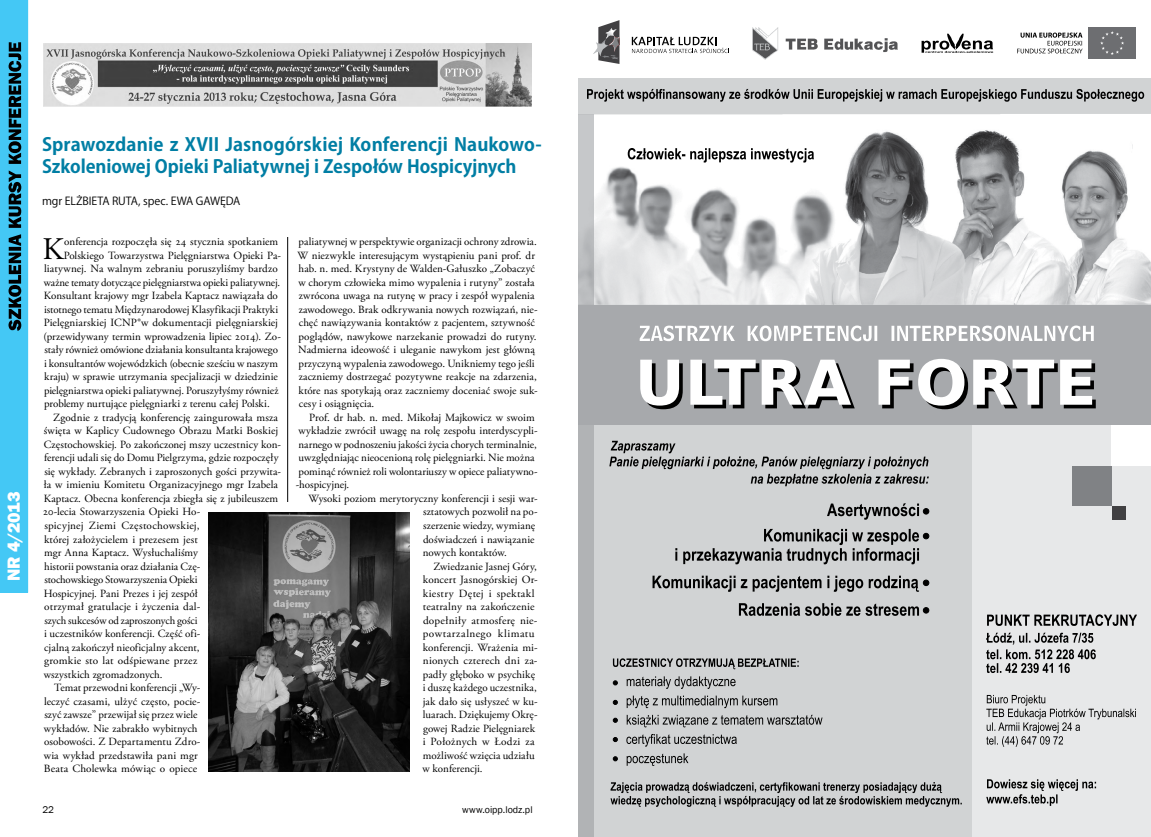
<style>
.page{position:relative;width:1151px;height:837px;background:#fff}
.page>*{position:absolute;margin:0;border:0;box-sizing:border-box;transform-origin:0 0}
.t1{font:31.4px "Adobe Garamond Pro";color:#000}
.t2{font:700 18px/21.6px "Koz Go Pr 6 N";color:#007ea4}
.t3{font:800 18px "Franklin Gothic";color:#fff}
.t4{font:11px/13.5px "Adobe Garamond Pro";letter-spacing:.005em;color:#000}
.t5{font:11px "Koz Go Pr 6 N";letter-spacing:-.01em;color:#000}
.t6{font:10px "Franklin Gothic";color:#000}
</style>
<div class="page">
<hr style="left:287px;top:43px;width:1px;height:728px;background:#000">
<div style="left:578px;top:78px;width:394px;height:758px;background:#d1d3d4"></div>
<img style="left:578px;top:115px;width:16px;height:721px">
<div style="left:972px;top:592px;width:179px;height:244px;background:#e7e8e9"></div>
<svg style="left:613px;top:658px;width:186px;height:11px;background:#898a8b"></svg>
<svg style="left:627px;top:676px;width:109px;height:12px"></svg>
<svg style="left:627px;top:695px;width:150px;height:13px;background:#a2a3a4"></svg>
<svg style="left:627px;top:714px;width:195px;height:13px;background:#a1a3a3"></svg>
<svg style="left:626px;top:733px;width:111px;height:13px"></svg>
<svg style="left:627px;top:753px;width:61px;height:12px"></svg>
<svg style="left:610px;top:781px;width:352px;height:25px;background:#9b9c9d"></svg>
<svg style="left:613px;top:680px;width:4px;height:4px"></svg>
<svg style="left:613px;top:700px;width:4px;height:4px"></svg>
<svg style="left:613px;top:717px;width:4px;height:5px"></svg>
<svg style="left:613px;top:737px;width:4px;height:4px"></svg>
<svg style="left:613px;top:756px;width:4px;height:4px"></svg>
<svg style="left:739px;top:603px;width:190px;height:12px;background:#818283"></svg>
<svg style="left:986px;top:632px;width:110px;height:40px;background:#aeafb0"></svg>
<svg style="left:986px;top:694px;width:150px;height:52px;background:#cbcbcc"></svg>
<svg style="left:986px;top:779px;width:110px;height:26px;background:#b2b3b4"></svg>
<svg style="left:987px;top:614px;width:150px;height:11px;background:#868687"></svg>
<svg style="left:587px;top:20px;width:564px;height:572px"></svg>
<div style="left:284px;top:502px;width:8px;height:15px;background:#fff"></div>
<svg style="left:0;top:0;width:28px;height:592px;background:#3baed5"></svg>
<img style="left:208px;top:512px;width:202px;height:259px">
<img style="left:44px;top:43px;width:487px;height:63px">
<h2 class="t3" style="left:2px;top:581px;width:91px;rotate:-90deg">nr 4/2013</h2>
<h2 class="t2" style="left:42px;top:134px;width:501px">Sprawozdanie z XVII Jasnogórskiej Konferencji Naukowo-<br>Szkoleniowej Opieki Paliatywnej i Zespołów Hospicyjnych</h2>
<p class="t5" style="left:42px;top:194px;width:200px">mgr ELŻBIETA RUTA, spec. EWA GAWĘDA</p>
<h1 class="t1" style="left:43px;top:230px;width:23px">K</h1>
<p class="t4" style="left:64px;top:235px;width:215px">onferencja rozpoczęła się 24 stycznia spotkaniem</p>
<p class="t4" style="left:64px;top:249px;width:219px">Polskiego Towarzystwa Pielęgniarstwa Opieki Pa-</p>
<p class="t4" style="left:44px;top:262px;width:235px">liatywnej. Na walnym zebraniu poruszyliśmy bardzo</p>
<p class="t4" style="left:44px;top:276px;width:238px">ważne tematy dotyczące pielęgniarstwa opieki paliatywnej.</p>
<p class="t4" style="left:44px;top:289px;width:236px">Konsultant krajowy mgr Izabela Kaptacz nawiązała do</p>
<p class="t4" style="left:44px;top:303px;width:236px">istotnego tematu Międzynarodowej Klasyfikacji Praktyki</p>
<p class="t4" style="left:44px;top:316px;width:236px">Pielęgniarskiej ICNP®w dokumentacji pielęgniarskiej</p>
<p class="t4" style="left:43px;top:330px;width:239px">(przewidywany termin wprowadzenia lipiec 2014). Zo-</p>
<p class="t4" style="left:44px;top:343px;width:235px">stały również omówione działania konsultanta krajowego</p>
<p class="t4" style="left:44px;top:357px;width:236px">i konsultantów wojewódzkich (obecnie sześciu w naszym</p>
<p class="t4" style="left:44px;top:370px;width:235px">kraju) w sprawie utrzymania specjalizacji w dziedzinie</p>
<p class="t4" style="left:44px;top:384px;width:236px">pielęgniarstwa opieki paliatywnej. Poruszyłyśmy również</p>
<p class="t4" style="left:44px;top:397px;width:227px">problemy nurtujące pielęgniarki z terenu całej Polski.</p>
<p class="t4" style="left:53px;top:411px;width:226px">Zgodnie z tradycją konferencję zaingurowała msza</p>
<p class="t4" style="left:44px;top:424px;width:236px">święta w Kaplicy Cudownego Obrazu Matki Boskiej</p>
<p class="t4" style="left:44px;top:438px;width:239px">Częstochowskiej. Po zakończonej mszy uczestnicy kon-</p>
<p class="t4" style="left:44px;top:451px;width:236px">ferencji udali się do Domu Pielgrzyma, gdzie rozpoczęły</p>
<p class="t4" style="left:44px;top:465px;width:238px">się wykłady. Zebranych i zaproszonych gości przywita-</p>
<p class="t4" style="left:44px;top:478px;width:236px">ła w imieniu Komitetu Organizacyjnego mgr Izabela</p>
<p class="t4" style="left:44px;top:492px;width:236px">Kaptacz. Obecna konferencja zbiegła się z jubileuszem</p>
<p class="t4" style="left:43px;top:505px;width:159px">20-lecia Stowarzyszenia Opieki Ho-</p>
<p class="t4" style="left:44px;top:519px;width:157px">spicyjnej Ziemi Częstochowskiej,</p>
<p class="t4" style="left:44px;top:532px;width:155px">której założycielem i prezesem jest</p>
<p class="t4" style="left:44px;top:546px;width:155px">mgr Anna Kaptacz. Wysłuchaliśmy</p>
<p class="t4" style="left:44px;top:559px;width:158px">historii powstania oraz działania Czę-</p>
<p class="t4" style="left:44px;top:573px;width:155px">stochowskiego Stowarzyszenia Opieki</p>
<p class="t4" style="left:44px;top:586px;width:155px">Hospicyjnej. Pani Prezes i jej zespół</p>
<p class="t4" style="left:44px;top:600px;width:158px">otrzymał gratulacje i życzenia dal-</p>
<p class="t4" style="left:44px;top:613px;width:155px">szych sukcesów od zaproszonych gości</p>
<p class="t4" style="left:44px;top:627px;width:158px">i uczestników konferencji. Część ofi-</p>
<p class="t4" style="left:44px;top:640px;width:157px">cjalną zakończył nieoficjalny akcent,</p>
<p class="t4" style="left:44px;top:654px;width:155px">gromkie sto lat odśpiewane przez</p>
<p class="t4" style="left:44px;top:667px;width:120px">wszystkich zgromadzonych.</p>
<p class="t4" style="left:54px;top:681px;width:148px">Temat przewodni konferencji „Wy-</p>
<p class="t4" style="left:44px;top:694px;width:158px">leczyć czasami, ulżyć często, pocie-</p>
<p class="t4" style="left:44px;top:708px;width:154px">szyć zawsze” przewijał się przez wiele</p>
<p class="t4" style="left:44px;top:721px;width:155px">wykładów. Nie zabrakło wybitnych</p>
<p class="t4" style="left:44px;top:735px;width:158px">osobowości. Z Departamentu Zdro-</p>
<p class="t4" style="left:44px;top:748px;width:156px">wia wykład przedstawiła pani mgr</p>
<p class="t4" style="left:44px;top:762px;width:155px">Beata Cholewka mówiąc o opiece</p>
<p class="t4" style="left:297px;top:235px;width:242px">paliatywnej w perspektywie organizacji ochrony zdrowia.<br>W niezwykle interesującym wystąpieniu pani prof. dr hab. n. med. Krystyny de Walden-Gałuszko „Zobaczyć w chorym człowieka mimo wypalenia i rutyny” została zwrócona uwaga na rutynę w pracy i zespół wypalenia zawodowego. Brak odkrywania nowych rozwiązań, nie&shy;chęć nawiązywania kontaktów z pacjentem, sztywność poglądów, nawykowe narzekanie prowadzi do rutyny.<br>Nadmierna ideowość i uleganie nawykom jest główną przyczyną wypalenia zawodowego. Unikniemy tego jeśli zaczniemy dostrzegać pozytywne reakcje na zdarzenia, które nas spotykają oraz zaczniemy doceniać swoje suk&shy;cesy i osiągnięcia.</p>
<p class="t4" style="left:296px;top:411px;width:243px;text-indent:13px">Prof. dr hab. n. med. Mikołaj Majkowicz w swoim wykładzie zwrócił uwagę na rolę zespołu interdyscypli&shy;narnego w podnoszeniu jakości życia chorych terminalnie, uwzględniając nieocenioną rolę pielęgniarki. Nie można pominąć również roli wolontariuszy w opiece paliatywno--hospicyjnej.</p>
<p class="t4" style="left:423px;top:492px;width:116px;text-indent:-114px">Wysoki poziom merytoryczny konferencji i sesji war&shy;sztatowych pozwolił na po&shy;szerzenie wiedzy, wymianę doświadczeń i nawiązanie nowych kontaktów.</p>
<p class="t4" style="left:423px;top:559px;width:116px;text-indent:11px">Zwiedzanie Jasnej Góry, koncert Jasnogórskiej Or&shy;kiestry Dętej i spektakl teatralny na zakończenie dopełniły atmosferę nie&shy;powtarzalnego klimatu konferencji. Wrażenia mi&shy;nionych czterech dni za&shy;padły głęboko w psychikę i duszę każdego uczestnika, jak dało się usłyszeć w ku&shy;luarach. Dziękujemy Okrę&shy;gowej Radzie Pielęgniarek i Położnych w Łodzi za możliwość wzięcia udziału w konferencji.</p>
<p class="t6" style="left:43px;top:802px;width:13px">22</p>
<p class="t6" style="left:462px;top:802px;width:72px">www.oipp.lodz.pl</p>
</div>
